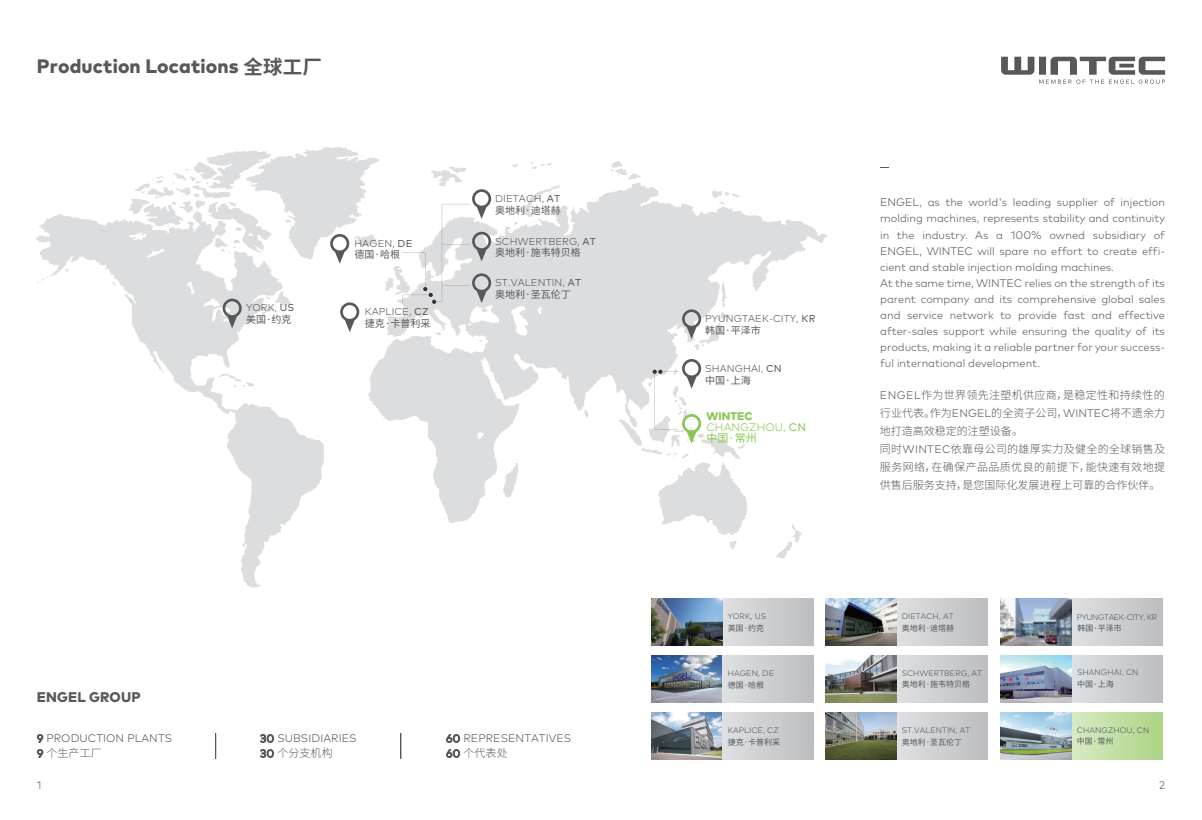
<style>
.page{position:relative;width:1202px;height:820px;background:#fff}
.page>*{position:absolute;margin:0;border:0;box-sizing:border-box;transform-origin:0 0}
.t1{font:800 19.4px "Mark OT";letter-spacing:.01em;color:#57585a}
.t2{font:800 14px "Mark OT";letter-spacing:.01em;color:#57585a}
.t3{font:300 11px/16px "Mark OT";color:#57585a}
.t4{font:300 11px/18px "Source Han Sans CN";letter-spacing:.025em;color:#57585a}
.t5{font:300 11px "Mark OT";letter-spacing:.01em;color:#89c650}
.t6{font:800 11px "Mark OT";letter-spacing:.01em;color:#89c650}
.t7{font:11px "Source Han Sans CN";color:#89c650}
.t8{font:300 10px "Mark OT";letter-spacing:.01em;color:#57585a}
.t9{font:10px "Source Han Sans CN";color:#57585a}
.t10{font:300 8px "Mark OT";letter-spacing:.01em;color:#57585a}
.t11{font:8px "Source Han Sans CN";color:#57585a}
.t12{font:300 8px "Mark OT";letter-spacing:-.05em;color:#57585a}
.s1{font-family:"Source Han Sans CN";font-weight:700}
.s2{font-weight:400}
.s3{font-family:"Mark OT";font-weight:400}
.s4{font-family:"Mark OT"}
</style>
<div class="page">
<img style="left:722px;top:598px;width:91px;height:47px">
<img style="left:896px;top:598px;width:91px;height:47px">
<img style="left:896px;top:655px;width:91px;height:47px">
<img style="left:896px;top:712px;width:91px;height:47px">
<img style="left:1071px;top:598px;width:92px;height:47px">
<img style="left:1071px;top:655px;width:92px;height:47px">
<img style="left:651px;top:598px;width:71px;height:47px">
<img style="left:651px;top:655px;width:71px;height:47px">
<img style="left:651px;top:712px;width:71px;height:47px">
<img style="left:825px;top:598px;width:71px;height:47px">
<img style="left:825px;top:655px;width:71px;height:47px">
<img style="left:825px;top:712px;width:71px;height:47px">
<img style="left:1001px;top:598px;width:70px;height:47px">
<img style="left:1001px;top:655px;width:70px;height:47px">
<img style="left:1001px;top:712px;width:71px;height:47px">
<svg style="left:1001px;top:57px;width:164px;height:27px"></svg>
<svg style="left:511px;top:164px;width:7px;height:4px"></svg>
<svg style="left:530px;top:162px;width:22px;height:7px"></svg>
<svg style="left:610px;top:161px;width:31px;height:19px"></svg>
<svg style="left:368px;top:183px;width:459px;height:340px"></svg>
<svg style="left:36px;top:214px;width:288px;height:374px"></svg>
<svg style="left:64px;top:267px;width:5px;height:4px"></svg>
<svg style="left:776px;top:524px;width:25px;height:35px"></svg>
<svg style="left:503px;top:462px;width:17px;height:35px"></svg>
<svg style="left:619px;top:278px;width:129px;height:271px"></svg>
<svg style="left:128px;top:147px;width:363px;height:195px"></svg>
<svg style="left:401px;top:733px;width:1px;height:25px"></svg>
<svg style="left:216px;top:733px;width:1px;height:25px"></svg>
<svg style="left:37px;top:749px;width:6px;height:8px"></svg>
<svg style="left:260px;top:749px;width:14px;height:8px"></svg>
<svg style="left:446px;top:749px;width:14px;height:8px"></svg>
<svg style="left:37px;top:734px;width:6px;height:8px"></svg>
<svg style="left:260px;top:734px;width:14px;height:8px"></svg>
<svg style="left:446px;top:734px;width:14px;height:8px"></svg>
<h1 class="t1" style="left:37px;top:54px;width:286px">Production Locations <span class="s1">全球工厂</span></h1>
<p class="t8" style="left:246px;top:302px;width:50px">YORK, <span class="s2">US</span></p>
<p class="t9" style="left:246px;top:314px;width:47px">美国·约克</p>
<p class="t8" style="left:354px;top:237px;width:60px">HAGEN, <span class="s2">DE</span></p>
<p class="t9" style="left:354px;top:249px;width:47px">德国·哈根</p>
<p class="t8" style="left:365px;top:305px;width:65px">KAPLICE, <span class="s2">CZ</span></p>
<p class="t9" style="left:365px;top:317px;width:67px">捷克·卡普利采</p>
<p class="t8" style="left:495px;top:192px;width:67px">DIETACH, <span class="s2">AT</span></p>
<p class="t9" style="left:495px;top:204px;width:67px">奥地利·迪塔赫</p>
<p class="t8" style="left:495px;top:235px;width:102px">SCHWERTBERG, <span class="s2">AT</span></p>
<p class="t9" style="left:495px;top:247px;width:87px">奥地利·施韦特贝格</p>
<p class="t8" style="left:495px;top:276px;width:87px">ST.VALENTIN, <span class="s2">AT</span></p>
<p class="t9" style="left:495px;top:288px;width:77px">奥地利·圣瓦伦丁</p>
<p class="t2" style="left:37px;top:687px;width:105px">ENGEL GROUP</p>
<p class="t3" style="left:37px;top:730px;width:137px"><span class="s2">9</span> PRODUCTION PLANTS</p>
<p class="t3" style="left:260px;top:730px;width:98px"><span class="s2">30</span> SUBSIDIARIES</p>
<p class="t3" style="left:446px;top:730px;width:127px"><span class="s2">60</span> REPRESENTATIVES</p>
<p class="t4" style="left:37px;top:744px;width:66px"><span class="s3">9</span> 个生产工厂</p>
<p class="t4" style="left:260px;top:744px;width:74px"><span class="s3">30</span> 个分支机构</p>
<p class="t4" style="left:446px;top:744px;width:63px"><span class="s3">60</span> 个代表处</p>
<p class="t8" style="left:705px;top:312px;width:112px">PYUNGTAEK-CITY, <span class="s2">KR</span></p>
<p class="t9" style="left:705px;top:324px;width:57px">韩国·平泽市</p>
<p class="t8" style="left:705px;top:362px;width:78px">SHANGHAI, <span class="s2">CN</span></p>
<p class="t9" style="left:705px;top:374px;width:47px">中国·上海</p>
<p class="t6" style="left:706px;top:409px;width:48px">WINTEC</p>
<p class="t7" style="left:706px;top:432px;width:52px">中国·常州</p>
<p class="t5" style="left:706px;top:420px;width:101px">CHANGZHOU, <span class="s2">CN</span></p>
<p class="t10" style="left:728px;top:611px;width:40px">YORK, US</p>
<p class="t11" style="left:728px;top:623px;width:38px">美国·约克</p>
<p class="t10" style="left:728px;top:668px;width:48px">HAGEN, DE</p>
<p class="t11" style="left:728px;top:680px;width:38px">德国·哈根</p>
<p class="t10" style="left:728px;top:725px;width:52px">KAPLICE, CZ</p>
<p class="t11" style="left:728px;top:737px;width:54px">捷克·卡普利采</p>
<p class="t3" style="left:880px;top:194px;width:287px">ENGEL, as the world's leading supplier of injection molding machines, represents stability and continuity in the industry. As a 100% owned subsidiary of ENGEL, WINTEC will spare no effort to create effi&shy;cient and stable injection molding machines.<br>At the same time, WINTEC relies on the strength of its parent company and its comprehensive global sales and service network to provide fast and effective after-sales support while ensuring the quality of its products, making it a reliable partner for your success&shy;ful international development.</p>
<p class="t4" style="left:880px;top:386px;width:287px"><span class="s4">ENGEL</span>作为世界领先注塑机供应商，是稳定性和持续性的行业代表。作为<span class="s4">ENGEL</span>的全资子公司，<span class="s4">WINTEC</span>将不遗余力地打造高效稳定的注塑设备。<br>同时<span class="s4">WINTEC</span>依靠母公司的雄厚实力及健全的全球销售及服务网络，在确保产品品质优良的前提下，能快速有效地提供售后服务支持，是您国际化发展进程上可靠的合作伙伴。</p>
<p class="t10" style="left:902px;top:611px;width:53px">DIETACH, AT</p>
<p class="t11" style="left:902px;top:623px;width:54px">奥地利·迪塔赫</p>
<p class="t10" style="left:902px;top:667px;width:82px">SCHWERTBERG, AT</p>
<p class="t11" style="left:902px;top:679px;width:70px">奥地利·施韦特贝格</p>
<p class="t10" style="left:902px;top:725px;width:70px">ST.VALENTIN, AT</p>
<p class="t11" style="left:902px;top:737px;width:62px">奥地利·圣瓦伦丁</p>
<p class="t12" style="left:1077px;top:611px;width:82px">PYUNGTAEK-CITY, KR</p>
<p class="t11" style="left:1077px;top:623px;width:46px">韩国·平泽市</p>
<p class="t10" style="left:1077px;top:667px;width:63px">SHANGHAI, CN</p>
<p class="t11" style="left:1077px;top:679px;width:38px">中国·上海</p>
<p class="t10" style="left:1077px;top:724px;width:74px">CHANGZHOU, CN</p>
<p class="t11" style="left:1077px;top:736px;width:38px">中国·常州</p>
<p class="t3" style="left:37px;top:776px;width:6px">1</p>
<p class="t3" style="left:1159px;top:776px;width:7px">2</p>
</div>
